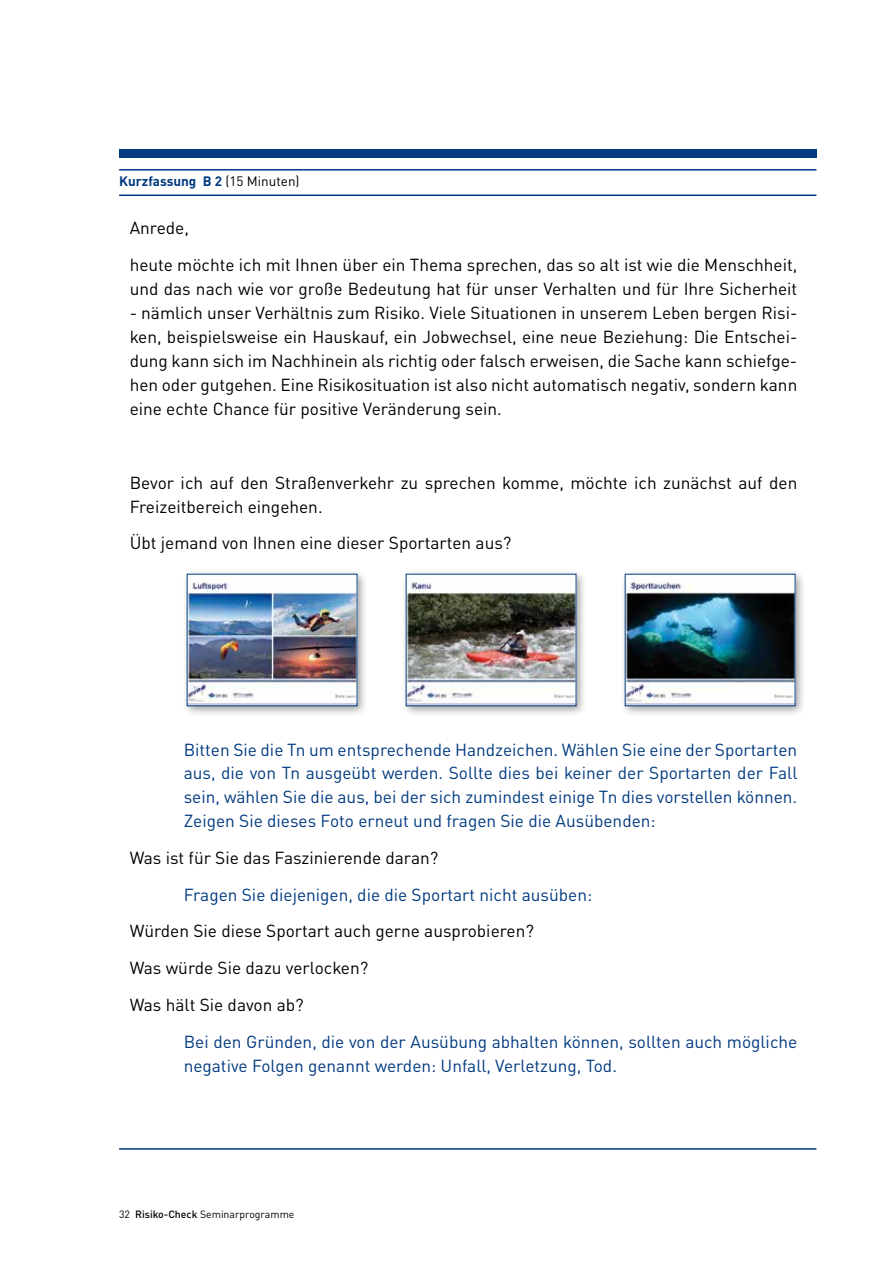
<style>
.page{position:relative;width:893px;height:1263px;background:#fff}
.page>*{position:absolute;margin:0;border:0;box-sizing:border-box;transform-origin:0 0}
.t1{font:17.25px/24px "DINOT";color:#000}
.t2{font:17.25px/23.9px "DINOT";color:#003a80;text-align:justify}
.t3{font:700 13.5px "DINOT";color:#003a80}
.t4{font:10.5px "DINOT";color:#000}
.s1{font-weight:400;color:#000}
.s2{font-weight:500}
</style>
<div class="page">
<div style="left:119px;top:149px;width:697px;height:8px;background:#003a80"></div>
<hr style="left:119px;top:169px;width:697px;height:2px;background:#003882">
<hr style="left:119px;top:195px;width:697px;height:1px;background:#003882">
<hr style="left:119px;top:1148px;width:697px;height:2px;background:#003882">
<div style="left:182px;top:569px;width:186px;height:148px;background:#000;opacity:.4"></div>
<img style="left:189px;top:576px;width:166px;height:127px">
<div style="left:401px;top:569px;width:186px;height:148px;background:#000;opacity:.4"></div>
<img style="left:408px;top:576px;width:166px;height:127px">
<div style="left:620px;top:569px;width:186px;height:148px;background:#000;opacity:.4"></div>
<img style="left:627px;top:576px;width:166px;height:127px">
<p class="t3" style="left:119px;top:173px;width:182px">Kurzfassung B 2 <span class="s1">(15 Minuten)</span></p>
<p class="t1" style="left:130px;top:209px;width:669px;line-height:36.8px">Anrede,<br>heute möchte ich mit Ihnen über ein Thema sprechen, das so alt ist wie die Menschheit,</p>
<p class="t1" style="left:130px;top:277px;width:669px">und das nach wie vor große Bedeutung hat für unser Verhalten und für Ihre Sicherheit</p>
<p class="t1" style="left:130px;top:301px;width:669px;text-align:justify">- nämlich unser Verhältnis zum Risiko. Viele Situationen in unserem Leben bergen Risi&shy;ken, beispielsweise ein Hauskauf, ein Jobwechsel, eine neue Beziehung: Die Entschei&shy;dung kann sich im Nachhinein als richtig oder falsch erweisen, die Sache kann schiefge&shy;hen oder gutgehen. Eine Risikosituation ist also nicht automatisch negativ, sondern kann eine echte Chance für positive Veränderung sein.</p>
<p class="t1" style="left:130px;top:470px;width:669px">Bevor ich auf den Straßenverkehr zu sprechen komme, möchte ich zunächst auf den<br>Freizeitbereich eingehen.</p>
<p class="t1" style="left:130px;top:531px;width:383px">Übt jemand von Ihnen eine dieser Sportarten aus?</p>
<p class="t2" style="left:184px;top:737px;width:615px">Bitten Sie die Tn um entsprechende Handzeichen. Wählen Sie eine der Sportarten aus, die von Tn ausgeübt werden. Sollte dies bei keiner der Sportarten der Fall sein, wählen Sie die aus, bei der sich zumindest einige Tn dies vorstellen können.<br>Zeigen Sie dieses Foto erneut und fragen Sie die Ausübenden:</p>
<p class="t1" style="left:130px;top:845px;width:310px">Was ist für Sie das Faszinierende daran?</p>
<p class="t2" style="left:184px;top:882px;width:410px">Fragen Sie diejenigen, die die Sportart nicht ausüben:</p>
<p class="t1" style="left:130px;top:912px;width:406px;line-height:36.8px">Würden Sie diese Sportart auch gerne ausprobieren?<br>Was würde Sie dazu verlocken?<br>Was hält Sie davon ab?</p>
<p class="t2" style="left:184px;top:1029px;width:615px">Bei den Gründen, die von der Ausübung abhalten können, sollten auch mögliche negative Folgen genannt werden: Unfall, Verletzung, Tod.</p>
<p class="t4" style="left:119px;top:1208px;width:177px">32 <span class="s2">Risiko-Check</span> Seminarprogramme</p>
</div>
